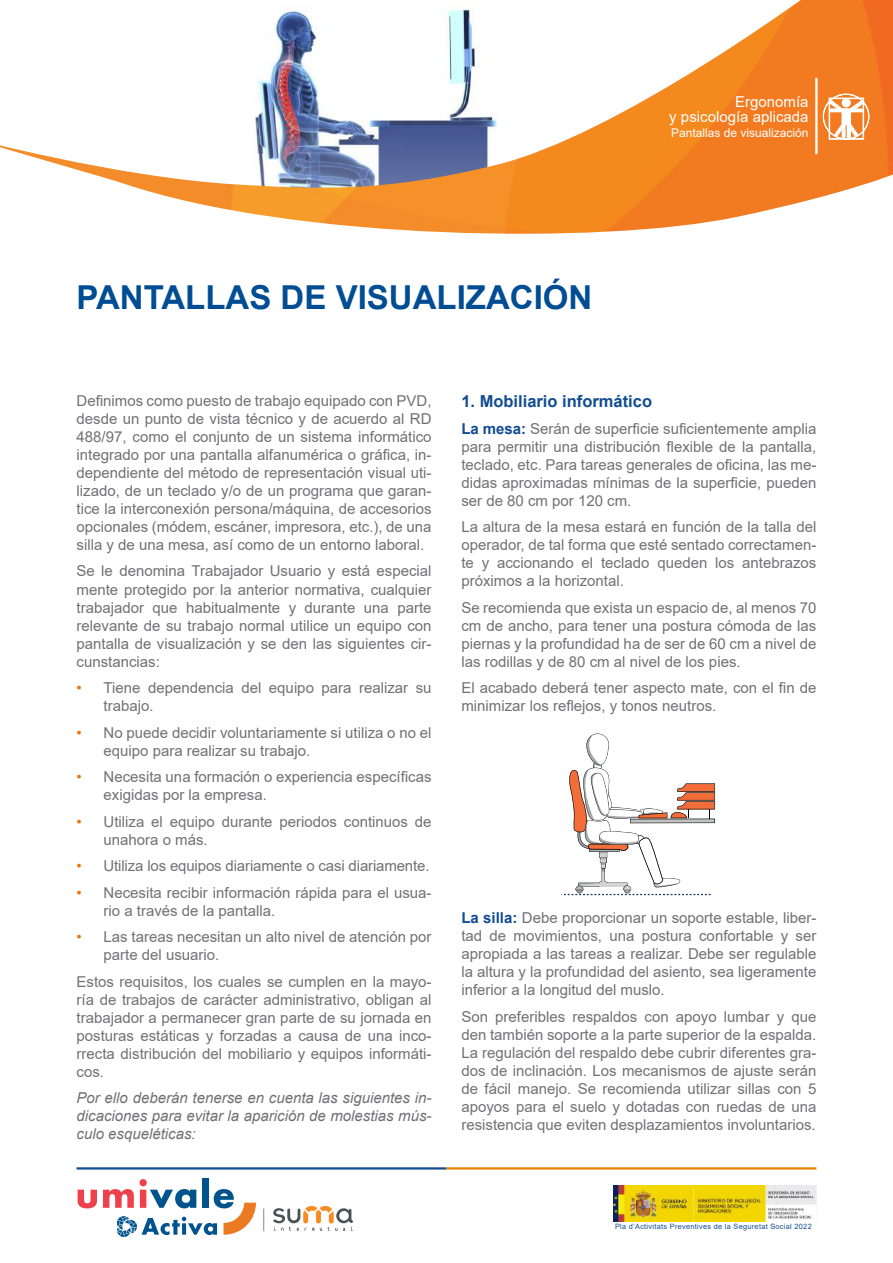
<style>
.page{position:relative;width:893px;height:1263px;background:#fff}
.page>*{position:absolute;margin:0;border:0;box-sizing:border-box;transform-origin:0 0}
.t1{font:700 33px "Arial";color:#004d94}
.t2{font:700 16.5px "Arial";color:#124d91}
.t3{font:15px/18px "Arial";color:#717074;text-align:justify}
.t4{font:italic 15px/18px "Arial";color:#717074;text-align:justify}
.t5{font:15px/15px "Arial";color:#fff;text-align:right}
.t6{font:12px "Arial";color:#fff}
.t7{font:7.35px "Arial";letter-spacing:.04em;color:#124d91}
.s1{color:#e87405}
.s2{font-weight:700;color:#124d91}
</style>
<div class="page">
<img style="left:614px;top:1185px;width:202px;height:36px">
<hr style="left:77px;top:1167px;width:369px;height:2px;background:#124d91">
<hr style="left:446px;top:1167px;width:370px;height:2px;background:#e78208">
<img style="left:0;top:0;width:893px;height:234px">
<hr style="left:815px;top:78px;width:2px;height:76px;background:#fff">
<svg style="left:822px;top:93px;width:48px;height:47px"></svg>
<svg style="left:273px;top:1206px;width:80px;height:25px"></svg>
<svg style="left:264px;top:1208px;width:1px;height:23px"></svg>
<svg style="left:78px;top:1190px;width:19px;height:18px"></svg>
<div style="left:203px;top:1178px;width:6px;height:30px;background:#01538e"></div>
<svg style="left:103px;top:1179px;width:153px;height:58px"></svg>
<svg style="left:561px;top:733px;width:154px;height:162px"></svg>
<h1 class="t1" style="left:77px;top:274px;width:517px">PANTALLAS DE VISUALIZACIÓN</h1>
<p class="t5" style="left:669px;top:94px;width:141px">Ergonomía<br>y psicología aplicada</p>
<p class="t6" style="left:671px;top:125px;width:139px">Pantallas de visualización</p>
<p class="t3" style="left:77px;top:392px;width:357px">Definimos como puesto de trabajo equipado con PVD, desde un punto de vista técnico y de acuerdo al RD 488/97, como el conjunto de un sistema informático integrado por una pantalla alfanumérica o gráfica, in&shy;dependiente del método de representación visual uti&shy;lizado, de un teclado y/o de un programa que garan&shy;tice la interconexión persona/máquina, de accesorios opcionales (módem, escáner, impresora, etc.), de una silla y de una mesa, así como de un entorno laboral.</p>
<p class="t3" style="left:77px;top:562px;width:357px">Se le denomina Trabajador Usuario y está especial mente protegido por la anterior normativa, cualquier trabajador que habitualmente y durante una parte relevante de su trabajo normal utilice un equipo con pantalla de visualización y se den las siguientes cir&shy;cunstancias:</p>
<p class="t3" style="left:104px;top:679px;width:330px;text-indent:-27px"><span class="s1">•</span> Tiene dependencia del equipo para realizar su trabajo.</p>
<p class="t3" style="left:104px;top:723px;width:330px;text-indent:-27px"><span class="s1">•</span> No puede decidir voluntariamente si utiliza o no el equipo para realizar su trabajo.</p>
<p class="t3" style="left:104px;top:768px;width:330px;text-indent:-27px"><span class="s1">•</span> Necesita una formación o experiencia específicas exigidas por la empresa.</p>
<p class="t3" style="left:104px;top:812px;width:330px;text-indent:-27px"><span class="s1">•</span> Utiliza el equipo durante periodos continuos de unahora o más.</p>
<p class="t3" style="left:77px;top:857px;width:354px"><span class="s1">•</span> Utiliza los equipos diariamente o casi diariamente.</p>
<p class="t3" style="left:104px;top:883px;width:330px;text-indent:-27px"><span class="s1">•</span> Necesita recibir información rápida para el usua&shy;rio a través de la pantalla.</p>
<p class="t3" style="left:104px;top:928px;width:330px;text-indent:-27px"><span class="s1">•</span> Las tareas necesitan un alto nivel de atención por parte del usuario.</p>
<p class="t3" style="left:77px;top:972px;width:357px">Estos requisitos, los cuales se cumplen en la mayo&shy;ría de trabajos de carácter administrativo, obligan al trabajador a permanecer gran parte de su jornada en posturas estáticas y forzadas a causa de una inco&shy;rrecta distribución del mobiliario y equipos informáti&shy;cos.</p>
<p class="t4" style="left:77px;top:1089px;width:357px">Por ello deberán tenerse en cuenta las siguientes in&shy;dicaciones para evitar la aparición de molestias mús&shy;culo esqueléticas:</p>
<p class="t2" style="left:461px;top:390px;width:192px">1. Mobiliario informático</p>
<p class="t3" style="left:461px;top:419px;width:357px"><span class="s2">La mesa:</span> Serán de superficie suficientemente amplia para permitir una distribución flexible de la pantalla, teclado, etc. Para tareas generales de oficina, las me&shy;didas aproximadas mínimas de la superficie, pueden ser de 80 cm por 120 cm.</p>
<p class="t3" style="left:461px;top:518px;width:357px">La altura de la mesa estará en función de la talla del operador, de tal forma que esté sentado correctamen&shy;te y accionando el teclado queden los antebrazos próximos a la horizontal.</p>
<p class="t3" style="left:461px;top:598px;width:357px">Se recomienda que exista un espacio de, al menos 70 cm de ancho, para tener una postura cómoda de las piernas y la profundidad ha de ser de 60 cm a nivel de las rodillas y de 80 cm al nivel de los pies.</p>
<p class="t3" style="left:461px;top:679px;width:357px">El acabado deberá tener aspecto mate, con el fin de minimizar los reflejos, y tonos neutros.</p>
<p class="t3" style="left:461px;top:909px;width:357px"><span class="s2">La silla:</span> Debe proporcionar un soporte estable, liber&shy;tad de movimientos, una postura confortable y ser apropiada a las tareas a realizar. Debe ser regulable la altura y la profundidad del asiento, sea ligeramente inferior a la longitud del muslo.</p>
<p class="t3" style="left:461px;top:1007px;width:357px">Son preferibles respaldos con apoyo lumbar y que den también soporte a la parte superior de la espalda.<br>La regulación del respaldo debe cubrir diferentes gra&shy;dos de inclinación. Los mecanismos de ajuste serán de fácil manejo. Se recomienda utilizar sillas con 5 apoyos para el suelo y dotadas con ruedas de una resistencia que eviten desplazamientos involuntarios.</p>
<p class="t7" style="left:615px;top:1221px;width:198px">Pla d’Activitats Preventives de la Seguretat Social 2022</p>
</div>
